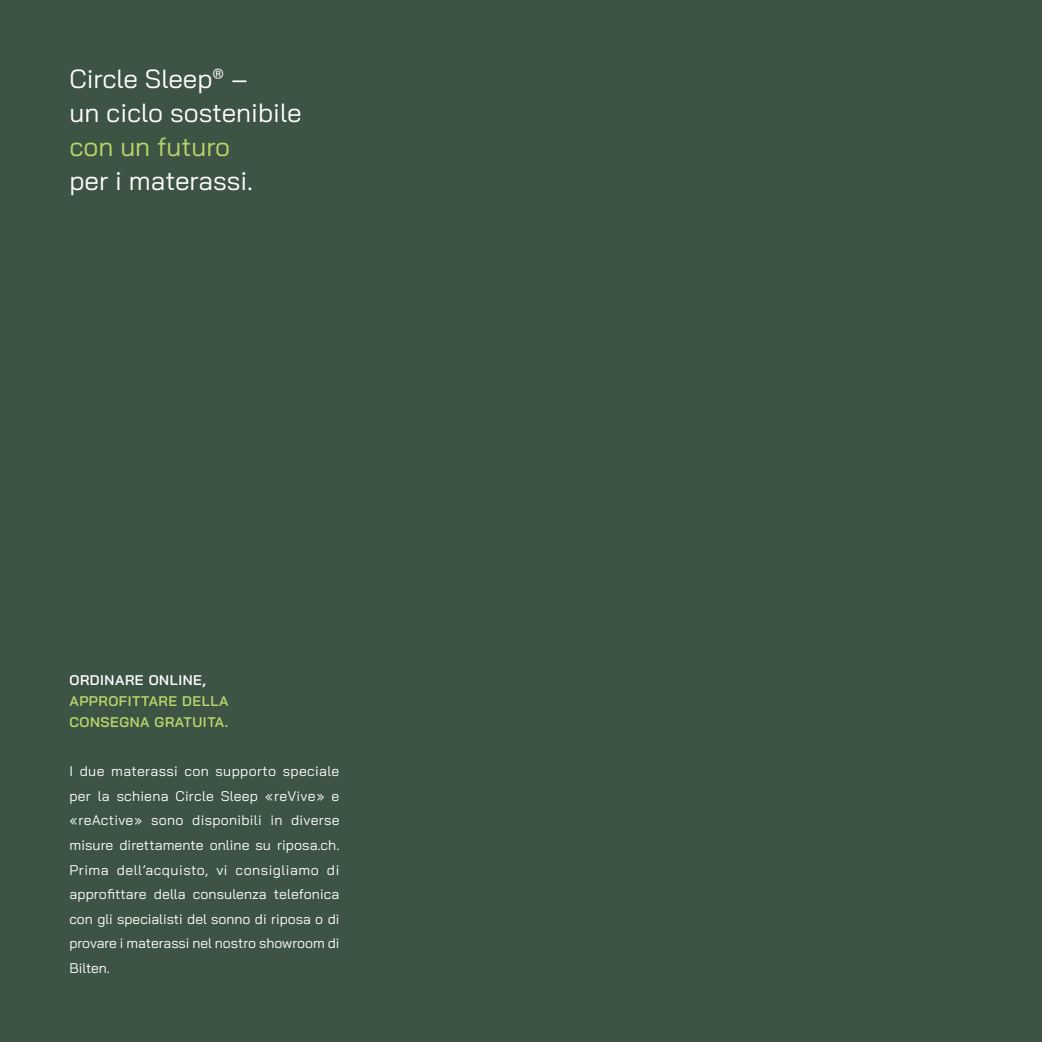
<style>
.page{position:relative;width:1042px;height:1042px;background:#3d5445}
.page>*{position:absolute;margin:0;border:0;box-sizing:border-box;transform-origin:0 0}
.t1{font:26.25px/34.1px "Bai Jamjuree";color:#fff}
.t2{font:26.25px "Bai Jamjuree";color:#bbd76a}
.t3{font:14px/24.5px "Bai Jamjuree";color:#fff;text-align:justify}
.t4{font:600 14px/21px "Bai Jamjuree";letter-spacing:.04em;color:#bbd76a}
.t5{font:600 14px "Bai Jamjuree";letter-spacing:.04em;color:#fff}
</style>
<div class="page">
<h1 class="t1" style="left:69px;top:61px;width:234px">Circle Sleep<sup>®</sup> –<br>un ciclo sostenibile</h1>
<h1 class="t2" style="left:69px;top:124px;width:162px">con un futuro</h1>
<h1 class="t1" style="left:69px;top:164px;width:185px">per i materassi.</h1>
<p class="t5" style="left:69px;top:672px;width:138px">ORDINARE ONLINE,</p>
<p class="t4" style="left:69px;top:691px;width:160px">APPROFITTARE DELLA<br>CONSEGNA GRATUITA.</p>
<p class="t3" style="left:69px;top:759px;width:272px">I due materassi con supporto speciale per la schiena Circle Sleep «reVive» e «reActive» sono disponibili in diverse misure direttamente online su riposa.ch.<br>Prima dell’acquisto, vi consigliamo di approfittare della consulenza telefonica con gli specialisti del sonno di riposa o di provare i materassi nel nostro showroom di Bilten.</p>
</div>
